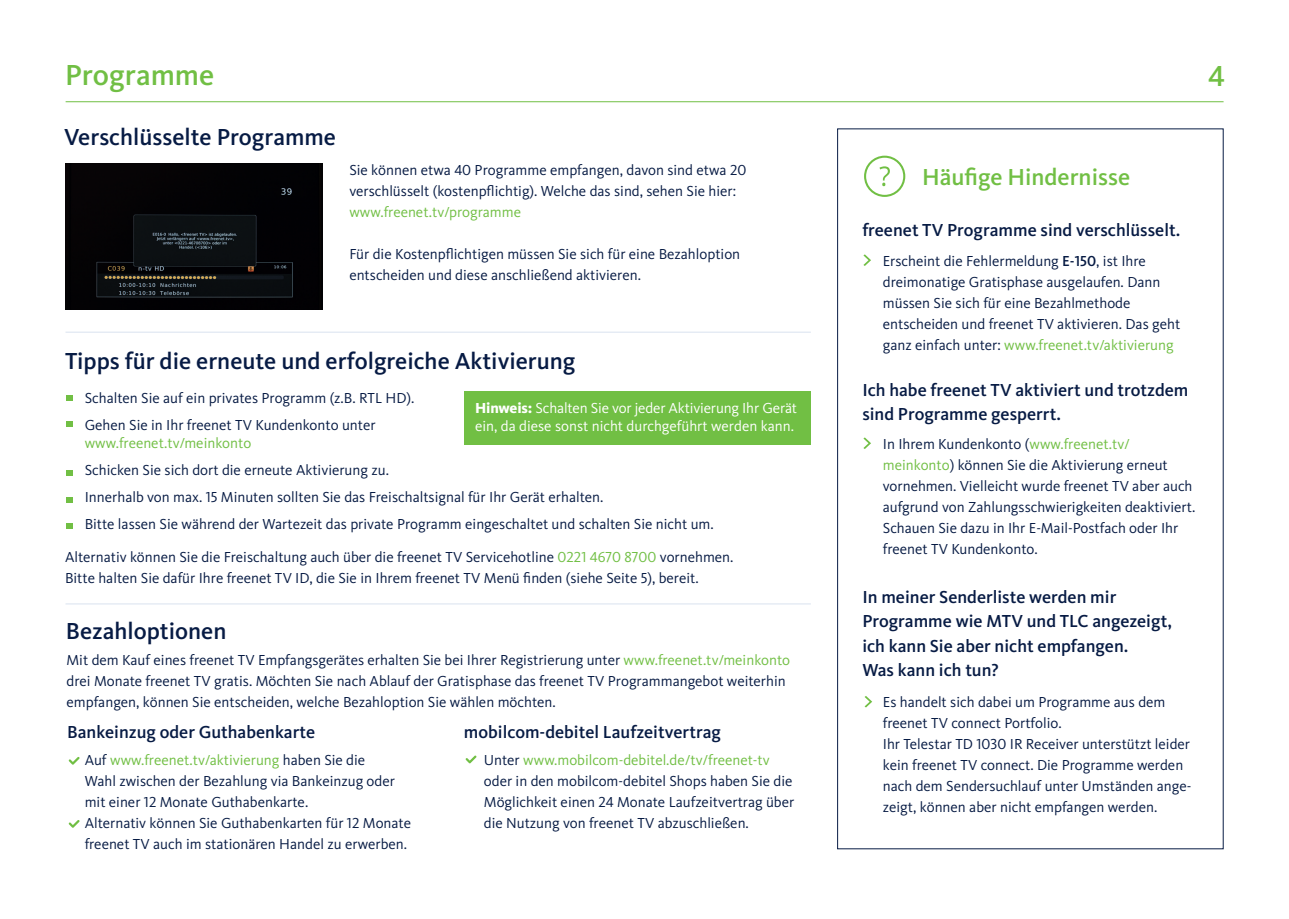
<style>
.page{position:relative;width:1289px;height:919px;background:#fff}
.page>*{position:absolute;margin:0;border:0;box-sizing:border-box;transform-origin:0 0}
.t1{font:500 30px "Kievit Pro";color:#71bf44}
.t2{font:500 24px "Kievit Pro";color:#071b44}
.t3{font:500 24px "Kievit Pro";color:#71bf44}
.t4{font:500 18px/24px "Kievit Pro";color:#071b44}
.t5{font:15px/21px "Kievit Pro";color:#071b44}
.t6{font:15px/18px "Kievit Pro";letter-spacing:-.01em;color:#fff}
.t7{font:15px "Kievit Pro";color:#71bf44}
.s1{font-weight:800}
.s2{color:#71bf44}
.s3{font-weight:500}
</style>
<div class="page">
<svg style="left:465px;top:755px;width:11px;height:8px"></svg>
<svg style="left:864px;top:156px;width:41px;height:41px"></svg>
<hr style="left:66px;top:101px;width:1157px;height:1px;background:#71bf44">
<div style="left:66px;top:394px;width:7px;height:6px;background:#71bf44"></div>
<div style="left:66px;top:421px;width:7px;height:6px;background:#71bf44"></div>
<img style="left:66px;top:164px;width:256px;height:145px">
<svg style="left:863px;top:254px;width:8px;height:12px"></svg>
<svg style="left:863px;top:437px;width:8px;height:12px"></svg>
<svg style="left:864px;top:696px;width:8px;height:11px"></svg>
<hr style="left:65px;top:332px;width:745px;height:1px;background:#d9e2ef">
<hr style="left:65px;top:603px;width:745px;height:1px;background:#d9e2ef">
<svg style="left:69px;top:757px;width:11px;height:7px"></svg>
<svg style="left:69px;top:820px;width:11px;height:7px"></svg>
<div style="left:66px;top:470px;width:7px;height:6px;background:#71bf44"></div>
<div style="left:66px;top:496px;width:7px;height:6px;background:#71bf44"></div>
<div style="left:66px;top:523px;width:7px;height:6px;background:#71bf44"></div>
<div style="left:465px;top:391px;width:345px;height:54px;background:#71bf44"></div>
<h1 class="t1" style="left:65px;top:57px;width:151px">Programme</h1>
<h1 class="t1" style="left:1208px;top:58px;width:18px">4</h1>
<h2 class="t2" style="left:64px;top:123px;width:273px">Verschlüsselte Programme</h2>
<p class="t5" style="left:349px;top:160px;width:398px">Sie können etwa 40 Programme empfangen, davon sind etwa 20 verschlüsselt (kostenpflichtig). Welche das sind, sehen Sie hier:</p>
<p class="t7" style="left:349px;top:203px;width:173px">www.freenet.tv/programme</p>
<p class="t5" style="left:349px;top:244px;width:392px">Für die Kostenpflichtigen müssen Sie sich für eine Bezahloption entscheiden und diese anschließend aktivieren.</p>
<h2 class="t2" style="left:65px;top:346px;width:512px">Tipps für die erneute und erfolgreiche Aktivierung</h2>
<p class="t5" style="left:85px;top:384px;width:331px;line-height:27px">Schalten Sie auf ein privates Programm (z.B. RTL HD).<br>Gehen Sie in Ihr freenet TV Kundenkonto unter</p>
<p class="t7" style="left:85px;top:434px;width:168px">www.freenet.tv/meinkonto</p>
<p class="t5" style="left:85px;top:456px;width:630px;line-height:27px">Schicken Sie sich dort die erneute Aktivierung zu.<br>Innerhalb von max. 15 Minuten sollten Sie das Freischaltsignal für Ihr Gerät erhalten.<br>Bitte lassen Sie während der Wartezeit das private Programm eingeschaltet und schalten Sie nicht um.</p>
<p class="t6" style="left:475px;top:399px;width:323px"><span class="s1">Hinweis:</span> Schalten Sie vor jeder Aktivierung Ihr Gerät ein, da diese sonst nicht durchgeführt werden kann.</p>
<p class="t5" style="left:65px;top:546px;width:670px">Alternativ können Sie die Freischaltung auch über die freenet TV Servicehotline <span class="s2">0221 4670 8700</span> vornehmen.<br>Bitte halten Sie dafür Ihre freenet TV ID, die Sie in Ihrem freenet TV Menü finden (siehe Seite 5), bereit.</p>
<h2 class="t2" style="left:66px;top:616px;width:162px">Bezahloptionen</h2>
<p class="t5" style="left:67px;top:649px;width:725px">Mit dem Kauf eines freenet TV Empfangsgerätes erhalten Sie bei Ihrer Registrierung unter <span class="s2">www.freenet.tv/meinkonto </span>drei Monate freenet TV gratis. Möchten Sie nach Ablauf der Gratisphase das freenet TV Programmangebot weiterhin empfangen, können Sie entscheiden, welche Bezahloption Sie wählen möchten.</p>
<p class="t4" style="left:67px;top:719px;width:249px">Bankeinzug oder Guthabenkarte</p>
<p class="t5" style="left:85px;top:749px;width:328px">Auf <span class="s2">www.freenet.tv/aktivierung</span> haben Sie die<br>Wahl zwischen der Bezahlung via Bankeinzug oder mit einer 12 Monate Guthabenkarte.<br>Alternativ können Sie Guthabenkarten für 12 Monate freenet TV auch im stationären Handel zu erwerben.</p>
<p class="t4" style="left:464px;top:719px;width:258px">mobilcom-debitel Laufzeitvertrag</p>
<p class="t5" style="left:484px;top:749px;width:312px">Unter <span class="s2">www.mobilcom-debitel.de/tv/freenet-tv </span>oder in den mobilcom-debitel Shops haben Sie die Möglichkeit einen 24 Monate Laufzeitvertrag über die Nutzung von freenet TV abzuschließen.</p>
<h2 class="t3" style="left:922px;top:162px;width:210px">Häufige Hindernisse</h2>
<p class="t4" style="left:862px;top:218px;width:319px">freenet TV Programme sind verschlüsselt.</p>
<p class="t5" style="left:882px;top:250px;width:299px">Erscheint die Fehlermeldung <span class="s3">E-150</span>, ist Ihre dreimonatige Gratisphase ausgelaufen. Dann müssen Sie sich für eine Bezahlmethode entscheiden und freenet TV aktivieren. Das geht ganz einfach unter: <span class="s2">www.freenet.tv/aktivierung</span></p>
<p class="t4" style="left:862px;top:378px;width:328px">Ich habe freenet TV aktiviert und trotzdem sind Programme gesperrt.</p>
<p class="t5" style="left:882px;top:433px;width:314px">In Ihrem Kundenkonto (<span class="s2">www.freenet.tv/ meinkonto</span>) können Sie die Aktivierung erneut vornehmen. Vielleicht wurde freenet TV aber auch aufgrund von Zahlungsschwierigkeiten deaktiviert.<br>Schauen Sie dazu in Ihr E-Mail-Postfach oder Ihr freenet TV Kundenkonto.</p>
<p class="t4" style="left:862px;top:585px;width:311px">In meiner Senderliste werden mir<br>Programme wie MTV und TLC angezeigt, ich kann Sie aber nicht empfangen.<br>Was kann ich tun?</p>
<p class="t5" style="left:882px;top:691px;width:310px">Es handelt sich dabei um Programme aus dem freenet TV connect Portfolio.<br>Ihr Telestar TD 1030 IR Receiver unterstützt leider kein freenet TV connect. Die Programme werden nach dem Sendersuchlauf unter Umständen ange&shy;zeigt, können aber nicht empfangen werden.</p>
</div>
